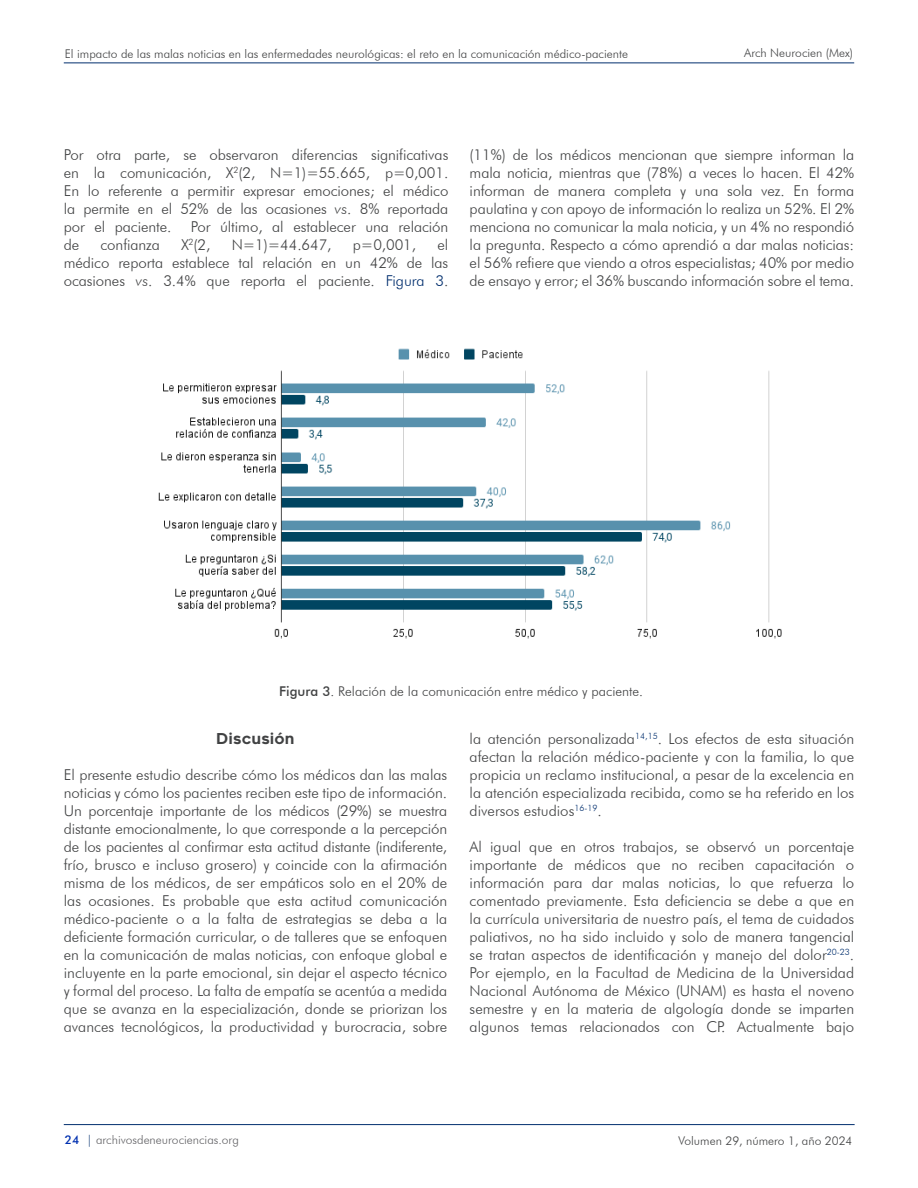
<style>
.page{position:relative;width:918px;height:1188px;background:#fff}
.page>*{position:absolute;margin:0;border:0;box-sizing:border-box;transform-origin:0 0}
.Texto{font:300 15px/18px "Futura BT";letter-spacing:-.005em;color:#414243;text-align:justify}
.Subtitutlo{font:15px "Renogare";color:#414243}
.Texto-2{font:300 13.5px "Futura BT";color:#414243}
.t1{font:300 12px "Futura BT";color:#414243}
.t2{font:300 12px "Futura BT";color:#636366}
.s1{font-style:italic}
.s2{color:#022f6e}
.s3{font-weight:500}
.s4{font-weight:500;color:#0030b0}
</style>
<div class="page">
<hr style="left:64px;top:63px;width:790px;height:1px;background:#022f6e">
<hr style="left:64px;top:1124px;width:791px;height:1px;background:#022f6e">
<img style="left:158px;top:348px;width:624px;height:291px">
<p class="t1" style="left:65px;top:46px;width:565px">El impacto de las malas noticias en las enfermedades neurológicas: el reto en la comunicación médico-paciente</p>
<p class="t1" style="left:744px;top:46px;width:111px">Arch Neurocien (Mex)</p>
<p class="Texto" style="left:64px;top:146px;width:386px">Por otra parte, se observaron diferencias significativas en la comunicación, X<sup>2</sup>(2, N=1)=55.665, p=0,001.</p>
<p class="Texto" style="left:64px;top:182px;width:386px">En lo referente a permitir expresar emociones; el médico la permite en el 52% de las ocasiones <span class="s1">vs</span>. 8% reportada por el paciente.</p>
<p class="Texto" style="left:191px;top:218px;width:259px">Por último, al establecer una relación</p>
<p class="Texto" style="left:64px;top:236px;width:17px">de</p>
<p class="Texto" style="left:101px;top:236px;width:61px">confianza</p>
<p class="Texto" style="left:181px;top:236px;width:31px">X<sup>2</sup>(2,</p>
<p class="Texto" style="left:232px;top:236px;width:101px">N=1)=44.647,</p>
<p class="Texto" style="left:353px;top:236px;width:65px">p=0,001,</p>
<p class="Texto" style="left:64px;top:236px;width:386px;text-indent:374px">el médico reporta establece tal relación en un 42% de las ocasiones <span class="s1">vs</span>. 3.4% que reporta el paciente. <span class="s2">Figura 3</span>.</p>
<p class="Texto" style="left:470px;top:146px;width:386px">(11%) de los médicos mencionan que siempre informan la mala noticia, mientras que (78%) a veces lo hacen. El 42% informan de manera completa y una sola vez. En forma paulatina y con apoyo de información lo realiza un 52%. El 2% menciona no comunicar la mala noticia, y un 4% no respondió la pregunta. Respecto a cómo aprendió a dar malas noticias: el 56% refiere que viendo a otros especialistas; 40% por medio de ensayo y error; el 36% buscando información sobre el tema.</p>
<p class="Texto-2" style="left:279px;top:683px;width:366px"><span class="s3">Figura 3</span>. Relación de la comunicación entre médico y paciente.</p>
<p class="Subtitutlo" style="left:216px;top:729px;width:80px">Discusión</p>
<p class="Texto" style="left:64px;top:766px;width:385px">El presente estudio describe cómo los médicos dan las malas noticias y cómo los pacientes reciben este tipo de información.<br>Un porcentaje importante de los médicos (29%) se muestra distante emocionalmente, lo que corresponde a la percepción de los pacientes al confirmar esta actitud distante (indiferente, frío, brusco e incluso grosero) y coincide con la afirmación misma de los médicos, de ser empáticos solo en el 20% de las ocasiones. Es probable que esta actitud comunicación médico-paciente o a la falta de estrategias se deba a la deficiente formación curricular, o de talleres que se enfoquen en la comunicación de malas noticias, con enfoque global e incluyente en la parte emocional, sin dejar el aspecto técnico y formal del proceso. La falta de empatía se acentúa a medida que se avanza en la especialización, donde se priorizan los avances tecnológicos, la productividad y burocracia, sobre</p>
<p class="Texto" style="left:470px;top:730px;width:386px">la atención personalizada<sup>14,15</sup>. Los efectos de esta situación afectan la relación médico-paciente y con la familia, lo que propicia un reclamo institucional, a pesar de la excelencia en la atención especializada recibida, como se ha referido en los diversos estudios<sup>16-19</sup>.</p>
<p class="Texto" style="left:470px;top:838px;width:386px">Al igual que en otros trabajos, se observó un porcentaje importante de médicos que no reciben capacitación o información para dar malas noticias, lo que refuerza lo comentado previamente. Esta deficiencia se debe a que en la currícula universitaria de nuestro país, el tema de cuidados paliativos, no ha sido incluido y solo de manera tangencial se tratan aspectos de identificación y manejo del dolor<sup>20-23</sup>.<br>Por ejemplo, en la Facultad de Medicina de la Universidad Nacional Autónoma de México (UNAM) es hasta el noveno semestre y en la materia de algología donde se imparten algunos temas relacionados con CP. Actualmente bajo</p>
<p class="t2" style="left:65px;top:1132px;width:176px"><span class="s4">24</span> <span class="s2">|</span> archivosdeneurociencias.org</p>
<p class="t1" style="left:679px;top:1133px;width:175px">Volumen 29, número 1, año 2024</p>
</div>
